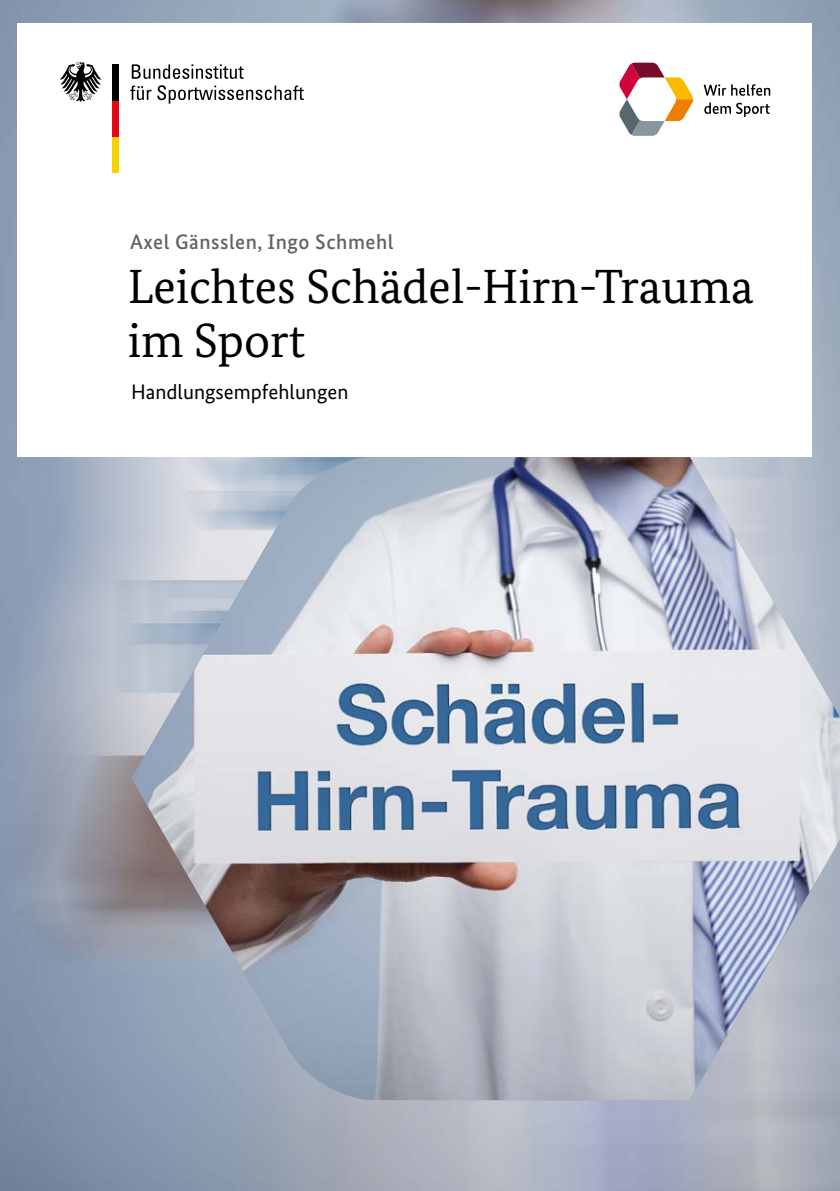
<style>
.page{position:relative;width:840px;height:1191px;background:#fff}
.page>*{position:absolute;margin:0;border:0;box-sizing:border-box;transform-origin:0 0}
.Headline{font:48px/54px "Bundes Serif";color:#000}
.Autor{font:500 21px "Bundes Sans";letter-spacing:.025em;color:#646363}
.Subheadline{font:21px "Bundes Sans";color:#000}
</style>
<div class="page">
<img style="left:0;top:0;width:839px;height:1191px">
<img style="left:132px;top:457px;width:707px;height:643px">
<div style="left:17px;top:23px;width:794px;height:433px;background:#fff"></div>
<div style="left:112px;top:136px;width:7px;height:36px;background:#f8d200"></div>
<div style="left:112px;top:100px;width:7px;height:36px;background:#e30613"></div>
<div style="left:112px;top:64px;width:7px;height:36px;background:#000"></div>
<svg style="left:60px;top:62px;width:42px;height:40px"></svg>
<svg style="left:132px;top:64px;width:111px;height:15px"></svg>
<svg style="left:130px;top:85px;width:21px;height:15px"></svg>
<svg style="left:157px;top:85px;width:146px;height:19px"></svg>
<svg style="left:619px;top:63px;width:73px;height:73px"></svg>
<svg style="left:703px;top:84px;width:66px;height:12px"></svg>
<svg style="left:704px;top:102px;width:65px;height:15px"></svg>
<p class="Autor" style="left:130px;top:229px;width:265px">Axel Gänsslen, Ingo Schmehl</p>
<p class="Headline" style="left:128px;top:259px;width:627px">Leichtes Schädel-Hirn-Trauma im Sport</p>
<p class="Subheadline" style="left:131px;top:379px;width:219px">Handlungsempfehlungen</p>
</div>
